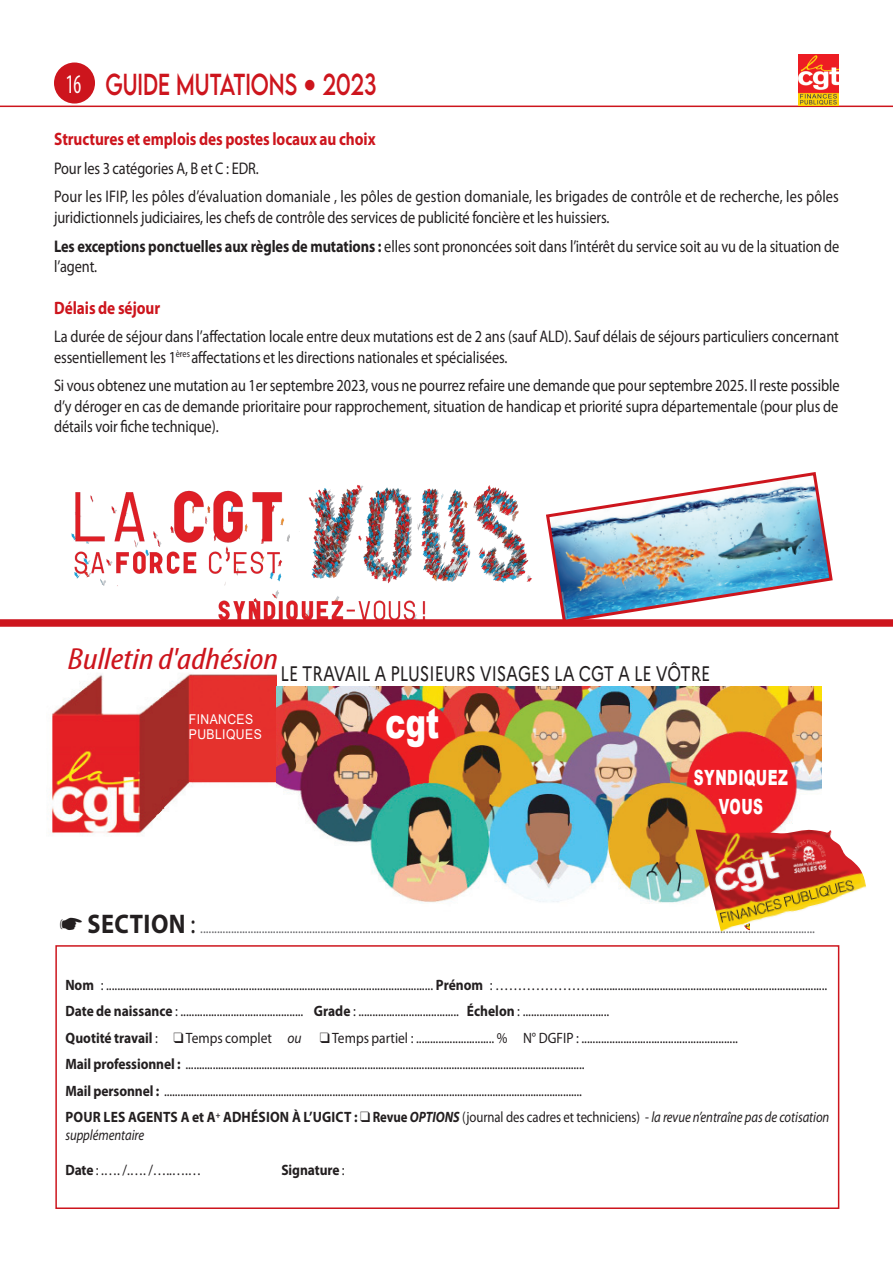
<style>
.page{position:relative;width:893px;height:1263px;background:#fff}
.page>*{position:absolute;margin:0;border:0;box-sizing:border-box;transform-origin:0 0}
.t1{font:900 42.15px "Arial";color:#fff;scale:.72 1}
.t2{font:italic condensed 30.6px "Myriad Pro";color:#cd151d;scale:1.21 1}
.t3{font:27px "LEMONMILK";color:#cd151d;scale:.75 1}
.t4{font:21px "Marianne";color:#231f20;scale:.78 1}
.t5{font:900 21px/29.5px "Arial";letter-spacing:.035em;color:#fff;text-align:center;scale:.65 1}
.t6{font:700 18px "Myriad Pro";letter-spacing:-.005em;color:#cd151d;scale:.85 1}
.t7{font:16.8px/20.2px "Myriad Pro";letter-spacing:-.005em;color:#231f20;scale:.85 1}
.t8{font:15px/26.5px "Myriad Pro";letter-spacing:-.005em;color:#231f20;scale:.9 1}
.t9{font:15px "Myriad Pro";color:#6c6d70;scale:.9 1}
.t10{font:15px "Myriad Pro";letter-spacing:-.005em;color:#231f20;scale:.85 1}
.t11{font:italic 15px "Myriad Pro";letter-spacing:-.005em;color:#231f20;scale:.85 1}
.t12{font:700 15px "Myriad Pro";color:#231f20;scale:.9 1}
.t13{font:13.5px/15px "Arial";letter-spacing:.035em;color:#fff;scale:.9 1}
.s1{font-family:"Myriad Pro";font-stretch:condensed;color:#fff}
.s2{font-weight:700}
.s3{font-weight:700;font-size:27px;color:#231f20}
.s4{font-size:27px;color:#231f20}
.s5{font-style:italic}
.s6{font-weight:700;font-style:italic}
.s7{font-weight:400}
</style>
<div class="page">
<div style="left:54px;top:63px;width:41px;height:41px;background:#cd151d;border-radius:50%"></div>
<hr style="left:0;top:106px;width:893px;height:1px;background:#cd151d">
<img style="left:798px;top:54px;width:41px;height:52px">
<img style="left:71px;top:485px;width:461px;height:134px">
<img style="left:51px;top:674px;width:226px;height:160px">
<div style="left:55px;top:945px;width:784px;height:264px;border:2px solid #cd151d"></div>
<img style="left:277px;top:686px;width:544px;height:218px">
<img style="left:695px;top:829px;width:171px;height:103px">
<div style="left:0;top:619px;width:893px;height:8px;background:#cd151d"></div>
<img style="left:544px;top:472px;width:290px;height:148px">
<h3 class="t3" style="left:66px;top:66px;width:416px"><span class="s1">16</span> GUIDE MUTATIONS 2023</h3>
<p class="t6" style="left:54px;top:127px;width:380px">structures et emplois des postes locaux au choix</p>
<p class="t7" style="left:54px;top:153px;width:925px;line-height:28.8px">Pour les 3 catégories A, B et C : EDR.<br>Pour les IFIP, les pôles d’évaluation domaniale , les pôles de gestion domaniale, les brigades de contrôle et de recherche, les pôles</p>
<p class="t7" style="left:54px;top:202px;width:925px;line-height:28.8px">juridictionnels judiciaires, les chefs de contrôle des services de publicité foncière et les huissiers.<br><span class="s2">Les exceptions ponctuelles aux règles de mutations :</span> elles sont prononcées soit dans l’intérêt du service soit au vu de la situation de</p>
<p class="t7" style="left:54px;top:256px;width:52px">l’agent.</p>
<p class="t6" style="left:54px;top:296px;width:126px">délais de séjour</p>
<p class="t7" style="left:54px;top:326px;width:925px">La durée de séjour dans l’affectation locale entre deux mutations est de 2 ans (sauf ALD). Sauf délais de séjours particuliers concernant essentiellement les 1<sup>ères</sup> affectations et les directions nationales et spécialisées.</p>
<p class="t7" style="left:54px;top:375px;width:926px;text-align:justify">Si vous obtenez une mutation au 1er septembre 2023, vous ne pourrez refaire une demande que pour septembre 2025. Il reste possible d’y déroger en cas de demande prioritaire pour rapprochement, situation de handicap et priorité supra départementale (pour plus de détails voir fiche technique).</p>
<h2 class="t2" style="left:68px;top:640px;width:175px">Bulletin d'adhésion</h2>
<h3 class="t4" style="left:281px;top:661px;width:553px">LE TRAVAIL A PLUSIEURS VISAGES LA CGT A LE VÔTRE</h3>
<p class="t13" style="left:189px;top:712px;width:83px">FINANCES<br>PUBLIQUES</p>
<h1 class="t1" style="left:385px;top:693px;width:77px">CGT</h1>
<h3 class="t5" style="left:694px;top:762px;width:146px">SYNDIQUEZ<br>VOUS</h3>
<p class="t9" style="left:87px;top:919px;width:810px"><span class="s3">Secti on</span> <span class="s4">:</span> ............................................................................................................................................................................................................................</p>
<p class="t8" style="left:65px;top:971px;width:848px"><span class="s2">Nom</span> : ..................................................................................................................... <span class="s2">Prénom</span> : ………………….....................................................................................<br><span class="s2">Date de naissance</span> : ............................................ <span class="s2">Grade</span> : .................................... <span class="s2">échelon</span> : ...............................<br><span class="s2">Quotité travail</span> : ❑ temps complet <span class="s5">ou</span> ❑ temps partiel : ............................ % N° DGFIP : ........................................................<br><span class="s2">Mail professionnel :</span> ...................................................................................................................................................<br><span class="s2">Mail personnel :</span> ..........................................................................................................................................................<br><span class="s2">pour les agents a et a</span><sup>+</sup> <span class="s2">adhésion à l’ugict</span></p>
<p class="t10" style="left:354px;top:1108px;width:561px"><span class="s2">:</span> ❑ <span class="s2">Revue</span> <span class="s6">OPTIONS</span> (journal des cadres et techniciens) - <span class="s5">la revue n’entraîne pas de cotisation</span></p>
<p class="t11" style="left:65px;top:1126px;width:94px">supplémentaire</p>
<p class="t8" style="left:65px;top:1157px;width:153px"><span class="s2">Date</span> : .…. /.…. /…..….…</p>
<p class="t12" style="left:281px;top:1160px;width:72px">Signature <span class="s7">:</span></p>
</div>
